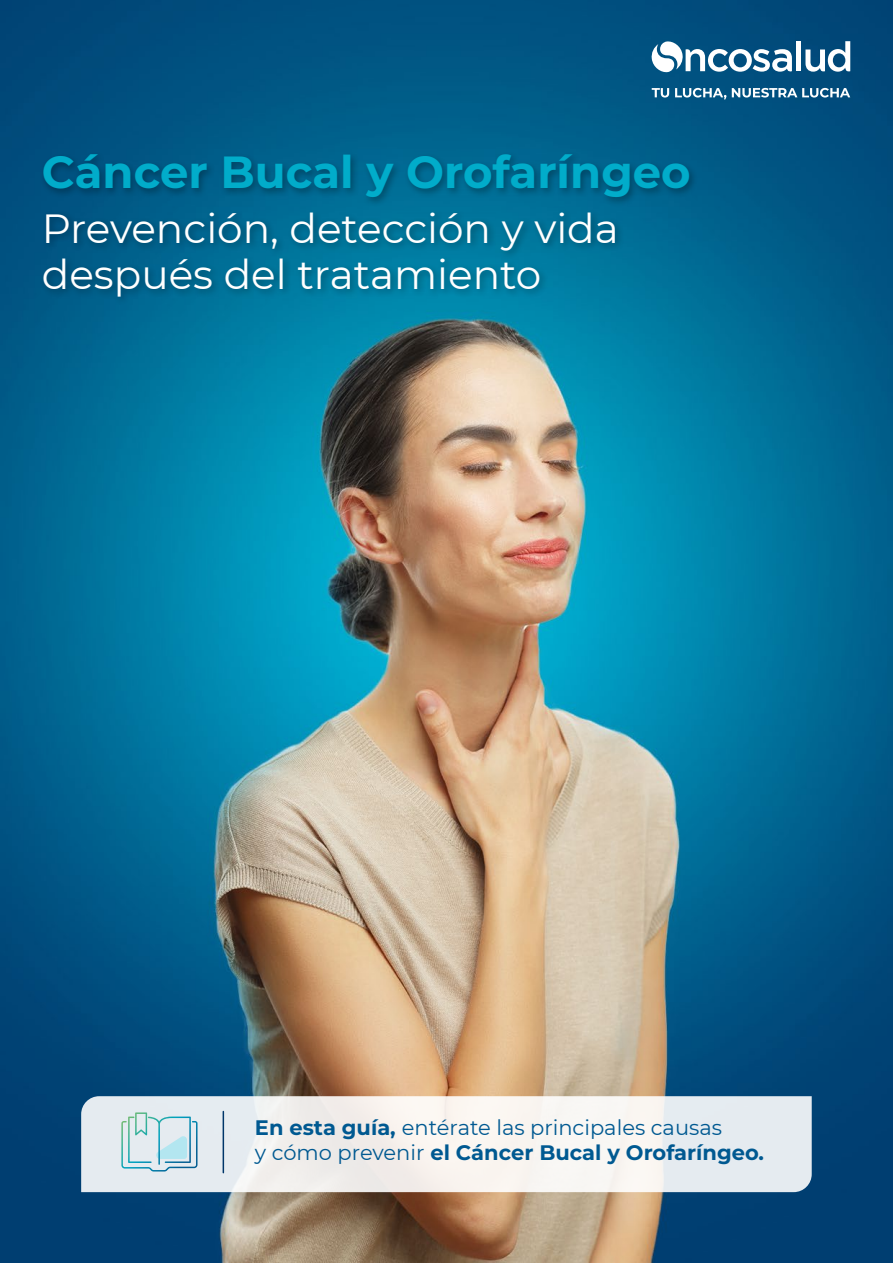
<style>
.page{position:relative;width:893px;height:1263px;background:#fff}
.page>*{position:absolute;margin:0;border:0;box-sizing:border-box;transform-origin:0 0}
.t1{font:700 45px "Montserrat";color:#01acca}
.t2{font:40.65px/46.3px "Montserrat";color:#fff}
.t3{font:21px/25.2px "Montserrat";color:#005991}
.s1{font-weight:700}
</style>
<div class="page">
<img style="left:0;top:0;width:893px;height:1263px">
<div style="left:40px;top:209px;width:584px;height:97px;background:#000;opacity:.3"></div>
<div style="left:39px;top:151px;width:659px;height:56px;background:#000;opacity:.3"></div>
<svg style="left:81px;top:1096px;width:731px;height:96px"></svg>
<svg style="left:121px;top:1112px;width:77px;height:59px;background:#c0dce3"></svg>
<hr style="left:223px;top:1111px;width:1px;height:62px;background:#003669">
<div style="left:796px;top:41px;width:5px;height:30px;background:#fff"></div>
<svg style="left:805px;top:41px;width:45px;height:31px"></svg>
<svg style="left:651px;top:41px;width:141px;height:32px"></svg>
<svg style="left:652px;top:88px;width:17px;height:10px"></svg>
<svg style="left:675px;top:88px;width:51px;height:11px"></svg>
<svg style="left:732px;top:88px;width:118px;height:10px"></svg>
<h1 class="t1" style="left:42px;top:142px;width:650px">Cáncer Bucal y Orofaríngeo</h1>
<h2 class="t2" style="left:42px;top:204px;width:578px">Prevención, detección y vida después del tratamiento</h2>
<p class="t3" style="left:255px;top:1114px;width:511px"><span class="s1">En esta guía,</span> entérate las principales causas<br>y cómo prevenir <span class="s1">el Cáncer Bucal y Orofaríngeo.</span></p>
</div>
